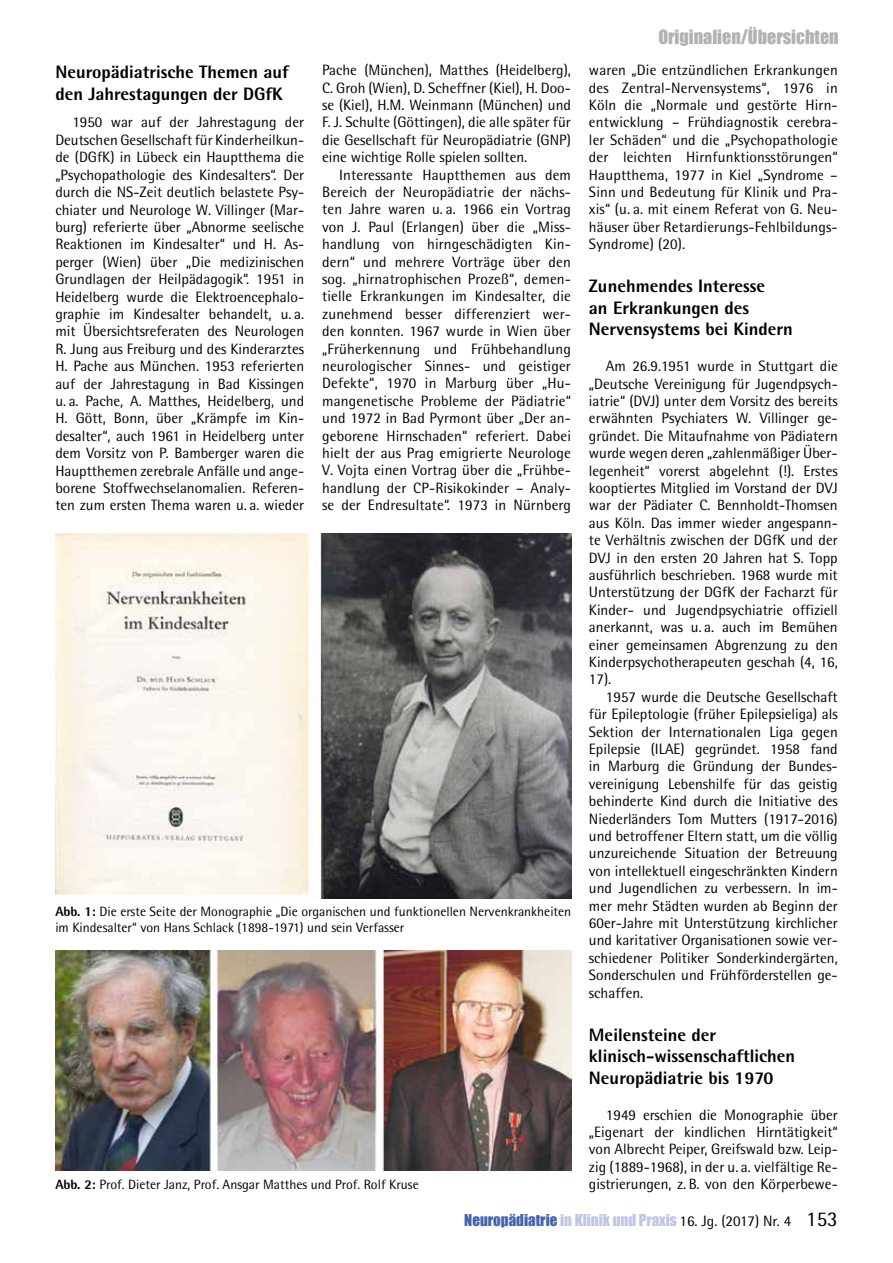
<style>
.page{position:relative;width:893px;height:1263px;background:#fff}
.page>*{position:absolute;margin:0;border:0;box-sizing:border-box;transform-origin:0 0}
.t1{font:800 18px/21.6px "Rotis Semi Sans";color:#000}
.t2{font:18px "Impact";color:#b1b2b3}
.t3{font:15px/17.4px "Rotis Semi Sans";color:#000;text-align:justify}
.t4{font:15px "Impact";color:#c1c5e5}
.t5{font:13.5px/15.8px "Rotis Semi Sans";color:#000}
.s1{font-weight:800}
.s2{color:#4464ad}
.s3{font-family:"Rotis Semi Sans";color:#000}
.s4{font-family:"Rotis Semi Sans";font-size:21px;color:#000}
</style>
<div class="page">
<img style="left:55px;top:950px;width:516px;height:220px">
<img style="left:55px;top:533px;width:516px;height:366px">
<p class="t1" style="left:55px;top:61px;width:235px">Neuropädiatrische Themen auf den Jahrestagungen der DGfK</p>
<p class="t3" style="left:55px;top:114px;width:250px;text-indent:17px">1950 war auf der Jahrestagung der Deutschen Gesellschaft für Kinderheilkun&shy;de (DGfK) in Lübeck ein Hauptthema die „Psychopathologie des Kindesalters“. Der durch die NS-Zeit deutlich belastete Psy&shy;chiater und Neurologe W. Villinger (Mar&shy;burg) referierte über „Abnorme seelische Reaktionen im Kindesalter“ und H. As&shy;perger (Wien) über „Die medizinischen Grundlagen der Heilpädagogik“. 1951 in Heidelberg wurde die Elektroencephalo&shy;graphie im Kindesalter behandelt, u. a. mit Übersichtsreferaten des Neurologen R. Jung aus Freiburg und des Kinderarztes H. Pache aus München. 1953 referierten auf der Jahrestagung in Bad Kissingen u. a. Pache, A. Matthes, Heidelberg, und H. Gött, Bonn, über „Krämpfe im Kin&shy;desalter“, auch 1961 in Heidelberg unter dem Vorsitz von P. Bamberger waren die Hauptthemen zerebrale Anfälle und ange&shy;borene Stoffwechselanomalien. Referen&shy;ten zum ersten Thema waren u. a. wieder</p>
<p class="t3" style="left:322px;top:61px;width:250px">Pache (München), Matthes (Heidelberg), C. Groh (Wien), D. Scheffner (Kiel), H. Doo&shy;se (Kiel), H.M. Weinmann (München) und F. J. Schulte (Göttingen), die alle später für die Gesellschaft für Neuropädiatrie (GNP) eine wichtige Rolle spielen sollten.</p>
<p class="t3" style="left:322px;top:166px;width:250px;text-indent:17px">Interessante Hauptthemen aus dem Bereich der Neuropädiatrie der nächs&shy;ten Jahre waren u. a. 1966 ein Vortrag von J. Paul (Erlangen) über die „Miss&shy;handlung von hirngeschädigten Kin&shy;dern“ und mehrere Vorträge über den sog. „hirnatrophischen Prozeß“, demen&shy;tielle Erkrankungen im Kindesalter, die zunehmend besser differenziert wer&shy;den konnten. 1967 wurde in Wien über „Früherkennung und Frühbehandlung neurologischer Sinnes- und geistiger Defekte“, 1970 in Marburg über „Hu&shy;mangenetische Probleme der Pädiatrie“ und 1972 in Bad Pyrmont über „Der an&shy;geborene Hirnschaden“ referiert. Dabei hielt der aus Prag emigrierte Neurologe V. Vojta einen Vortrag über die „Frühbe&shy;handlung der CP-Risikokinder – Analy&shy;se der Endresultate“. 1973 in Nürnberg</p>
<p class="t5" style="left:55px;top:904px;width:517px"><span class="s1">Abb. 1:</span> Die erste Seite der Monographie „Die organischen und funktionellen Nervenkrankheiten im Kindesalter“ von Hans Schlack (1898-1971) und sein Verfasser</p>
<p class="t2" style="left:658px;top:23px;width:182px">Originalien/Übersichten</p>
<p class="t3" style="left:589px;top:61px;width:250px">waren „Die entzündlichen Erkrankungen des Zentral-Nervensystems“, 1976 in Köln die „Normale und gestörte Hirn&shy;entwicklung – Frühdiagnostik cerebra&shy;ler Schäden“ und die „Psychopathologie der leichten Hirnfunktionsstörungen“ Hauptthema, 1977 in Kiel „Syndrome – Sinn und Bedeutung für Klinik und Pra&shy;xis“ (u. a. mit einem Referat von G. Neu&shy;häuser über Retardierungs-Fehlbildungs-Syndrome) (20).</p>
<p class="t1" style="left:589px;top:275px;width:205px">Zunehmendes Interesse<br>an Erkrankungen des<br>Nervensystems bei Kindern</p>
<p class="t3" style="left:589px;top:357px;width:250px;text-indent:17px">Am 26.9.1951 wurde in Stuttgart die „Deutsche Vereinigung für Jugendpsych&shy;iatrie“ (DVJ) unter dem Vorsitz des bereits erwähnten Psychiaters W. Villinger ge&shy;gründet. Die Mitaufnahme von Pädiatern wurde wegen deren „zahlenmäßiger Über&shy;legenheit“ vorerst abgelehnt (!). Erstes kooptiertes Mitglied im Vorstand der DVJ war der Pädiater C. Bennholdt-Thomsen aus Köln. Das immer wieder angespann&shy;te Verhältnis zwischen der DGfK und der DVJ in den ersten 20 Jahren hat S. Topp ausführlich beschrieben. 1968 wurde mit Unterstützung der DGfK der Facharzt für Kinder- und Jugendpsychiatrie offiziell anerkannt, was u. a. auch im Bemühen einer gemeinsamen Abgrenzung zu den Kinderpsychotherapeuten geschah (4, 16, 17).</p>
<p class="t3" style="left:589px;top:688px;width:250px;text-indent:17px">1957 wurde die Deutsche Gesellschaft für Epileptologie (früher Epilepsieliga) als Sektion der Internationalen Liga gegen Epilepsie (ILAE) gegründet. 1958 fand in Marburg die Gründung der Bundes&shy;vereinigung Lebenshilfe für das geistig behinderte Kind durch die Initiative des Niederländers Tom Mutters (1917-2016) und betroffener Eltern statt, um die völlig unzureichende Situation der Betreuung von intellektuell eingeschränkten Kindern und Jugendlichen zu verbessern. In im&shy;mer mehr Städten wurden ab Beginn der 60er-Jahre mit Unterstützung kirchlicher und karitativer Organisationen sowie ver&shy;schiedener Politiker Sonderkindergärten, Sonderschulen und Frühförderstellen ge&shy;schaffen.</p>
<p class="t1" style="left:589px;top:1023px;width:208px">Meilensteine der klinisch-wissenschaftlichen<br>Neuropädiatrie bis 1970</p>
<p class="t3" style="left:589px;top:1106px;width:250px;text-indent:17px">1949 erschien die Monographie über „Eigenart der kindlichen Hirntätigkeit“ von Albrecht Peiper, Greifswald bzw. Leip&shy;zig (1889-1968), in der u. a. vielfältige Re-</p>
<p class="t5" style="left:55px;top:1177px;width:365px"><span class="s1">Abb. 2:</span> Prof. Dieter Janz, Prof. Ansgar Matthes und Prof. Rolf Kruse</p>
<p class="t3" style="left:589px;top:1175px;width:250px">gistrierungen, z. B. von den Körperbewe-</p>
<p class="t4" style="left:464px;top:1208px;width:375px"><span class="s2">Neuropädiatrie</span> in Klinik und Praxis <span class="s3">16. Jg. (2017) Nr. 4</span> <span class="s4">153</span></p>
</div>
